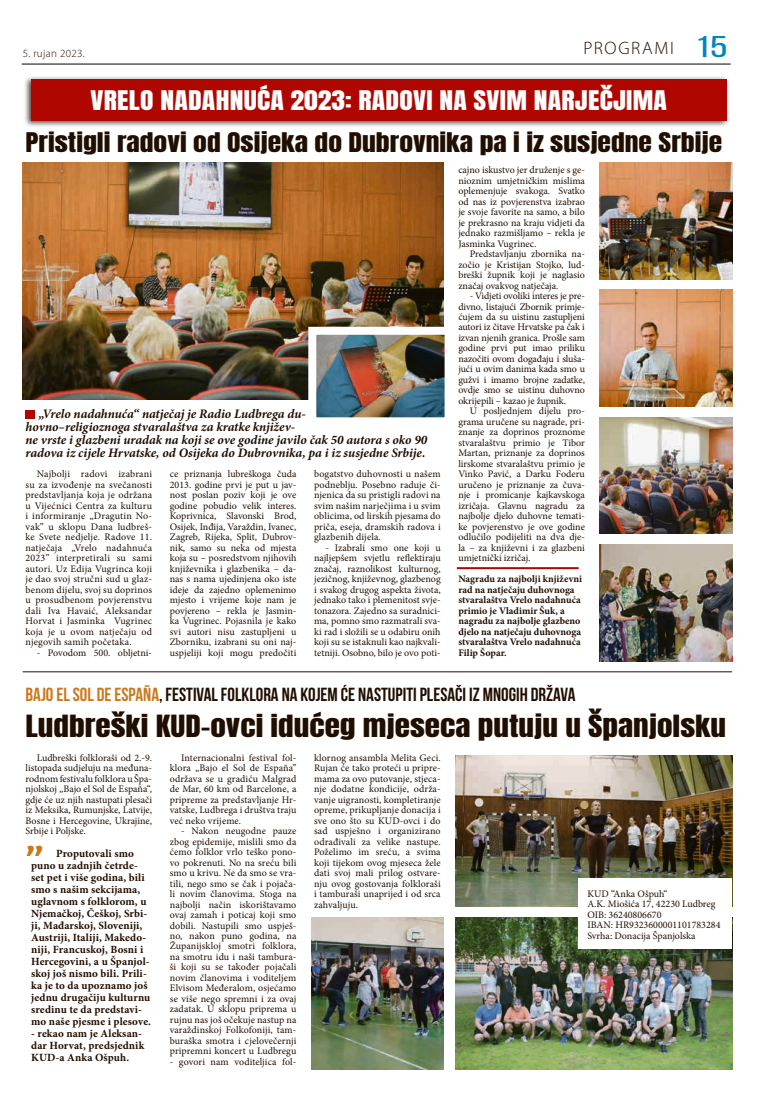
<style>
.page{position:relative;width:769px;height:1106px;background:#fff}
.page>*{position:absolute;margin:0;border:0;box-sizing:border-box;transform-origin:0 0}
.t1{font:700 39px "Alef";color:#cb781d}
.t2{font:26px "Anton";color:#200e00;scale:1.2 1}
.t3{font:23px "Anton";color:#200e00;scale:1.2 1}
.t4{font:23px "Anton";letter-spacing:.01em;color:#fff;scale:1.2 1}
.t5{font:700 19px "Bebas Neue";color:#200e00}
.t6{font:300 18px "Myriad Pro";letter-spacing:.09em;color:#200e00}
.t7{font:italic 700 13px/13px "Minion Pro";letter-spacing:-.005em;color:#200e00}
.t8{font:700 11px/12px "Minion Pro";letter-spacing:.01em;color:#200e00}
.t9{font:300 11px "Myriad Pro";letter-spacing:.03em;color:#200e00}
.t10{font:10px/10.5px "Minion Pro";color:#200e00;text-align:justify}
.t11{font:700 10px/10.5px "Minion Pro";color:#200e00}
.s1{font-family:"Bebas Neue";font-weight:400;font-size:30px;color:#0085be}
.s2{color:#cb781d}
</style>
<div class="page">
<hr style="left:22px;top:64px;width:708px;height:1px;background:#000">
<img style="left:23px;top:163px;width:420px;height:236px">
<div style="left:26px;top:410px;width:9px;height:8px;background:#af0700"></div>
<img style="left:599px;top:162px;width:132px;height:117px">
<img style="left:599px;top:290px;width:132px;height:116px">
<img style="left:599px;top:417px;width:132px;height:117px">
<img style="left:599px;top:544px;width:132px;height:117px">
<img style="left:317px;top:336px;width:126px;height:80px">
<div style="left:308px;top:327px;width:144px;height:98px;border:8px solid #fff"></div>
<hr style="left:456px;top:567px;width:122px;height:2px;background:#af0700">
<hr style="left:23px;top:671px;width:708px;height:1px;background:#200e00">
<div style="left:23px;top:74px;width:706px;height:53px;background:#200e00;opacity:.75"></div>
<div style="left:31px;top:79px;width:695px;height:41px;background:#af0700"></div>
<img style="left:455px;top:755px;width:276px;height:151px">
<img style="left:455px;top:917px;width:276px;height:152px">
<div style="left:578px;top:878px;width:153px;height:71px;background:#fff"></div>
<img style="left:311px;top:918px;width:132px;height:151px">
<p class="t9" style="left:23px;top:47px;width:64px">5. rujan 2023.</p>
<h3 class="t6" style="left:583px;top:37px;width:145px">PROGRAMI <span class="s1">15</span></h3>
<h3 class="t4" style="left:91px;top:89px;width:481px">VRELO NADAHNUĆA 2023: RADOVI NA SVIM NARJEČJIMA</h3>
<h3 class="t3" style="left:26px;top:131px;width:581px">Pristigli radovi od Osijeka do Dubrovnika pa i iz susjedne Srbije</h3>
<p class="t7" style="left:26px;top:407px;width:403px;text-indent:13px">„Vrelo nadahnuća“ natječaj je Radio Ludbrega du-<br>hovno–religioznoga stvaralaštva za kratke književ-<br>ne vrste i glazbeni uradak na koji se ove godine javilo čak 50 autora s oko 90 radova iz cijele Hrvatske, od Osijeka do Dubrovnika, pa i iz susjedne Srbije.</p>
<p class="t10" style="left:26px;top:469px;width:128px;text-indent:11px">Najbolji radovi izabrani su za izvođenje na svečanosti predstavljanja koja je održana u Vijećnici Centra za kulturu i informiranje „Dragutin No&shy;vak” u sklopu Dana ludbreš&shy;ke Svete nedjelje. Radove 11. natječaja „Vrelo nadahnuća 2023” interpretirali su sami autori. Uz Edija Vugrinca koji je dao svoj stručni sud u glaz&shy;benom dijelu, svoj su doprinos u prosudbenom povjerenstvu dali Iva Havaić, Aleksandar Horvat i Jasminka Vugrinec koja je u ovom natječaju od njegovih samih početaka.</p>
<p class="t10" style="left:37px;top:647px;width:117px">- Povodom 500. obljetni-</p>
<p class="t10" style="left:170px;top:469px;width:128px">ce priznanja lubreškoga čuda 2013. godine prvi je put u jav&shy;nost poslan poziv koji je ove godine pobudio velik interes.<br>Koprivnica, Slavonski Brod, Osijek, Inđija, Varaždin, Ivanec, Zagreb, Rijeka, Split, Dubrov&shy;nik, samo su neka od mjesta koja su – posredstvom njihovih književnika i glazbenika – da&shy;nas s nama ujedinjena oko iste ideje da zajedno oplemenimo mjesto i vrijeme koje nam je povjereno – rekla je Jasmin&shy;ka Vugrinec. Pojasnila je kako svi autori nisu zastupljeni u Zborniku, izabrani su oni naj&shy;uspjeliji koji mogu predočiti</p>
<p class="t10" style="left:314px;top:469px;width:128px">bogatstvo duhovnosti u našem podneblju. Posebno raduje či&shy;njenica da su pristigli radovi na svim našim narječjima i u svim oblicima, od lirskih pjesama do priča, eseja, dramskih radova i glazbenih dijela.</p>
<p class="t10" style="left:314px;top:542px;width:128px;text-indent:11px">- Izabrali smo one koji u najljepšem svjetlu reflektiraju značaj, raznolikost kulturnog, jezičnog, književnog, glazbenog i svakog drugog aspekta života, jednako tako i plemenitost svje&shy;tonazora. Zajedno sa suradnici&shy;ma, pomno smo razmatrali sva&shy;ki rad i složili se u odabiru onih koji su se istaknuli kao najkvali&shy;tetniji. Osobno, bilo je ovo poti-</p>
<p class="t10" style="left:458px;top:165px;width:128px">cajno iskustvo jer druženje s ge&shy;nioznim umjetničkim mislima oplemenjuje svakoga. Svatko od nas iz povjerenstva izabrao je svoje favorite na samo, a bilo je prekrasno na kraju vidjeti da jednako razmišljamo – rekla je Jasminka Vugrinec.</p>
<p class="t10" style="left:458px;top:249px;width:128px;text-indent:11px">Predstavljanju zbornika na&shy;zočio je Kristijan Stojko, lud&shy;breški župnik koji je naglasio značaj ovakvog natječaja.</p>
<p class="t10" style="left:458px;top:290px;width:128px;text-indent:11px">- Vidjeti ovoliki interes je pre&shy;divno, listajući Zbornik primje&shy;ćujem da su uistinu zastupljeni autori iz čitave Hrvatske pa čak i izvan njenih granica. Prošle sam godine prvi put imao priliku nazočiti ovom događaju i sluša&shy;jući u ovim danima kada smo u gužvi i imamo brojne zadatke, ovdje smo se uistinu duhovno okrijepili – kazao je župnik.</p>
<p class="t10" style="left:458px;top:406px;width:128px;text-indent:11px">U posljednjem dijelu pro&shy;grama uručene su nagrade, pri&shy;znanje za doprinos proznome stvaralaštvu primio je Tibor Martan, priznanje za doprinos lirskome stvaralaštvu primio je Vinko Pavić, a Darku Foderu uručeno je priznanje za čuva&shy;nje i promicanje kajkavskoga izričaja. Glavnu nagradu za najbolje djelo duhovne temati&shy;ke povjerenstvo je ove godine odlučilo podijeliti na dva dje&shy;la – za književni i za glazbeni umjetnički izričaj.</p>
<p class="t11" style="left:458px;top:574px;width:125px">Nagradu za najbolji književni rad na natječaju duhovnoga stvaralaštva Vrelo nadahnuća primio je Vladimir Šuk, a nagradu za najbolje glazbeno djelo na natječaju duhovnoga stvaralaštva Vrelo nadahnuća<br>Filip Šopar.</p>
<h3 class="t5" style="left:26px;top:684px;width:551px"><span class="s2">BAJO EL SOL DE ESPAÑA</span>, FESTIVAL FOLKLORA NA KOJEM ĆE NASTUPITI PLESAČI IZ MNOGIH DRŽAVA</h3>
<h2 class="t2" style="left:26px;top:713px;width:585px">Ludbreški KUD-ovci idućeg mjeseca putuju u Španjolsku</h2>
<p class="t10" style="left:26px;top:752px;width:128px;text-indent:11px">Ludbreški folkloraši od 2.-9. listopada sudjeluju na međuna&shy;rodnom festivalu folklora u Špa&shy;njolskoj „Bajo el Sol de España“, gdje će uz njih nastupati plesači iz Meksika, Rumunjske, Latvije, Bosne i Hercegovine, Ukrajine, Srbije i Poljske.</p>
<p class="t8" style="left:31px;top:847px;width:121px;text-indent:25px">Proputovali smo puno u zadnjih četrde&shy;set pet i više godina, bili smo s našim sekcijama, uglavnom s folklorom, u<br>Njemačkoj, Češkoj, Srbi&shy;ji, Mađarskoj, Sloveniji,<br>Austriji, Italiji, Makedo&shy;niji, Francuskoj, Bosni i<br>Hercegovini, a u Španjol&shy;skoj još nismo bili. Prili&shy;ka je to da upoznamo još jednu drugačiju kulturnu sredinu te da predstavi&shy;mo naše pjesme i plesove.</p>
<p class="t8" style="left:31px;top:1027px;width:115px">- rekao nam je Aleksan&shy;dar Horvat, predsjednik<br>KUD-a Anka Ošpuh.</p>
<p class="t10" style="left:170px;top:752px;width:128px;text-indent:11px">Internacionalni festival fol&shy;klora „Bajo el Sol de España” održava se u gradiću Malgrad de Mar, 60 km od Barcelone, a pripreme za predstavljanje Hr&shy;vatske, Ludbrega i društva traju već neko vrijeme.</p>
<p class="t10" style="left:170px;top:825px;width:128px;text-indent:11px">- Nakon neugodne pauze zbog epidemije, mislili smo da ćemo folklor vrlo teško pono&shy;vo pokrenuti. No na sreću bili smo u krivu. Ne da smo se vra&shy;tili, nego smo se čak i pojača&shy;li novim članovima. Stoga na najbolji način iskorištavamo ovaj zamah i poticaj koji smo dobili. Nastupili smo uspješ&shy;no, nakon puno godina, na Županijskloj smotri folklora, na smotru idu i naši tambura&shy;ši koji su se također pojačali novim članovima i voditeljem Elvisom Međeralom, osjećamo se više nego spremni i za ovaj zadatak. U sklopu priprema u rujnu nas još očekuje nastup na varaždinskoj Folkofoniji, tam&shy;buraška smotra i cjelovečernji pripremni koncert u Ludbregu</p>
<p class="t10" style="left:170px;top:1056px;width:128px">- govori nam voditeljica fol-</p>
<p class="t10" style="left:314px;top:752px;width:128px">klornog ansambla Melita Geci.<br>Rujan će tako proteći u pripre&shy;mama za ovo putovanje, stjeca&shy;nje dodatne kondicije, održa&shy;vanje uigranosti, kompletiranje opreme, prikupljanje donacija i sve ono što su KUD-ovci i do sad uspješno i organizirano odrađivali za velike nastupe.<br>Poželimo im sreću, a svima koji tijekom ovog mjeseca žele dati svoj mali prilog ostvare&shy;nju ovog gostovanja folkloraši i tamburaši unaprijed i od srca zahvaljuju.</p>
<h1 class="t1" style="left:26px;top:816px;width:20px">„</h1>
<p class="t10" style="left:587px;top:888px;width:135px;text-align:left">KUD “Anka Ošpuh“<br>A.K. Miošića 17, 42230 Ludbreg<br>OIB: 36240806670<br>IBAN: HR9323600001101783284<br>Svrha: Donacija Španjolska</p>
</div>
